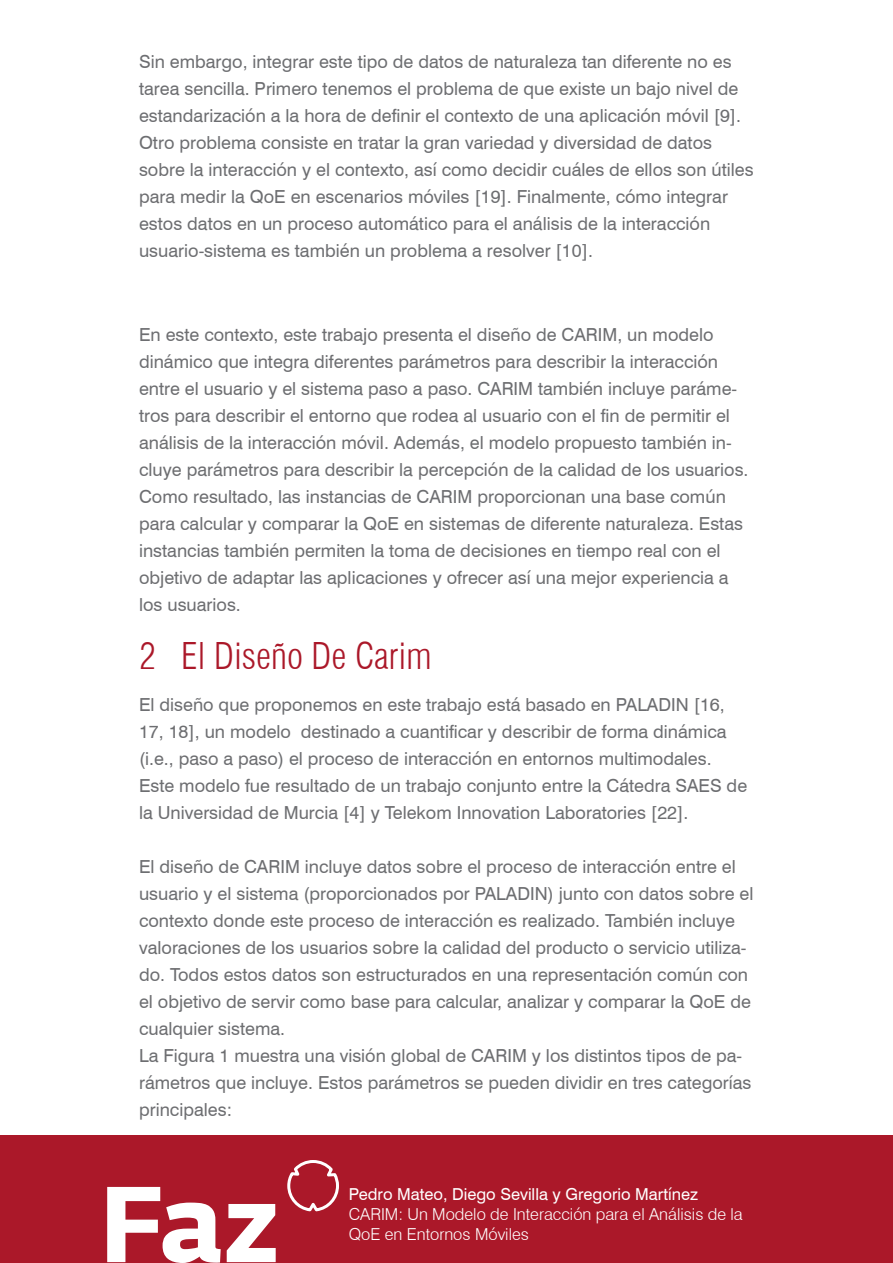
<style>
.page{position:relative;width:893px;height:1263px;background:#fff}
.page>*{position:absolute;margin:0;border:0;box-sizing:border-box;transform-origin:0 0}
.t1{font:300 condensed 36px "Swiss 721 BT";color:#ab1829}
.t2{font:18px/27px "Swiss 721 BT";color:#6d6e71}
.t3{font:300 16.5px/19.8px "Swiss 721 BT";color:#fff}
.t4{font:16.5px "Swiss 721 BT";color:#fff}
</style>
<div class="page">
<div style="left:0;top:1135px;width:893px;height:128px;background:#ab1829"></div>
<svg style="left:107px;top:1187px;width:114px;height:76px"></svg>
<svg style="left:227px;top:1204px;width:49px;height:58px"></svg>
<svg style="left:287px;top:1160px;width:52px;height:52px"></svg>
<p class="t2" style="left:139px;top:48px;width:616px">Sin embargo, integrar este tipo de datos de naturaleza tan diferente no es tarea sencilla. Primero tenemos el problema de que existe un bajo nivel de estandarización a la hora de definir el contexto de una aplicación móvil [9].<br>Otro problema consiste en tratar la gran variedad y diversidad de datos sobre la interacción y el contexto, así como decidir cuáles de ellos son útiles para medir la QoE en escenarios móviles [19]. Finalmente, cómo integrar estos datos en un proceso automático para el análisis de la interacción usuario-sistema es también un problema a resolver [10].</p>
<p class="t2" style="left:139px;top:321px;width:611px">En este contexto, este trabajo presenta el diseño de CARIM, un modelo dinámico que integra diferentes parámetros para describir la interacción entre el usuario y el sistema paso a paso. CARIM también incluye paráme&shy;tros para describir el entorno que rodea al usuario con el fin de permitir el análisis de la interacción móvil. Además, el modelo propuesto también in&shy;cluye parámetros para describir la percepción de la calidad de los usuarios.<br>Como resultado, las instancias de CARIM proporcionan una base común para calcular y comparar la QoE en sistemas de diferente naturaleza. Estas instancias también permiten la toma de decisiones en tiempo real con el objetivo de adaptar las aplicaciones y ofrecer así una mejor experiencia a los usuarios.</p>
<h1 class="t1" style="left:139px;top:634px;width:294px">2 El Diseño De Carim</h1>
<p class="t2" style="left:139px;top:691px;width:610px">El diseño que proponemos en este trabajo está basado en PALADIN [16, 17, 18], un modelo destinado a cuantificar y describir de forma dinámica (i.e., paso a paso) el proceso de interacción en entornos multimodales.<br>Este modelo fue resultado de un trabajo conjunto entre la Cátedra SAES de la Universidad de Murcia [4] y Telekom Innovation Laboratories [22].</p>
<p class="t2" style="left:139px;top:853px;width:616px">El diseño de CARIM incluye datos sobre el proceso de interacción entre el usuario y el sistema (proporcionados por PALADIN) junto con datos sobre el contexto donde este proceso de interacción es realizado. También incluye valoraciones de los usuarios sobre la calidad del producto o servicio utiliza&shy;do. Todos estos datos son estructurados en una representación común con el objetivo de servir como base para calcular, analizar y comparar la QoE de cualquier sistema.<br>La Figura 1 muestra una visión global de CARIM y los distintos tipos de pa&shy;rámetros que incluye. Estos parámetros se pueden dividir en tres categorías principales:</p>
<p class="t4" style="left:349px;top:1184px;width:351px">Pedro Mateo, Diego Sevilla y Gregorio Martínez</p>
<p class="t3" style="left:349px;top:1204px;width:396px">CARIM: Un Modelo de Interacción para el Análisis de la<br>QoE en Entornos Móviles</p>
</div>
